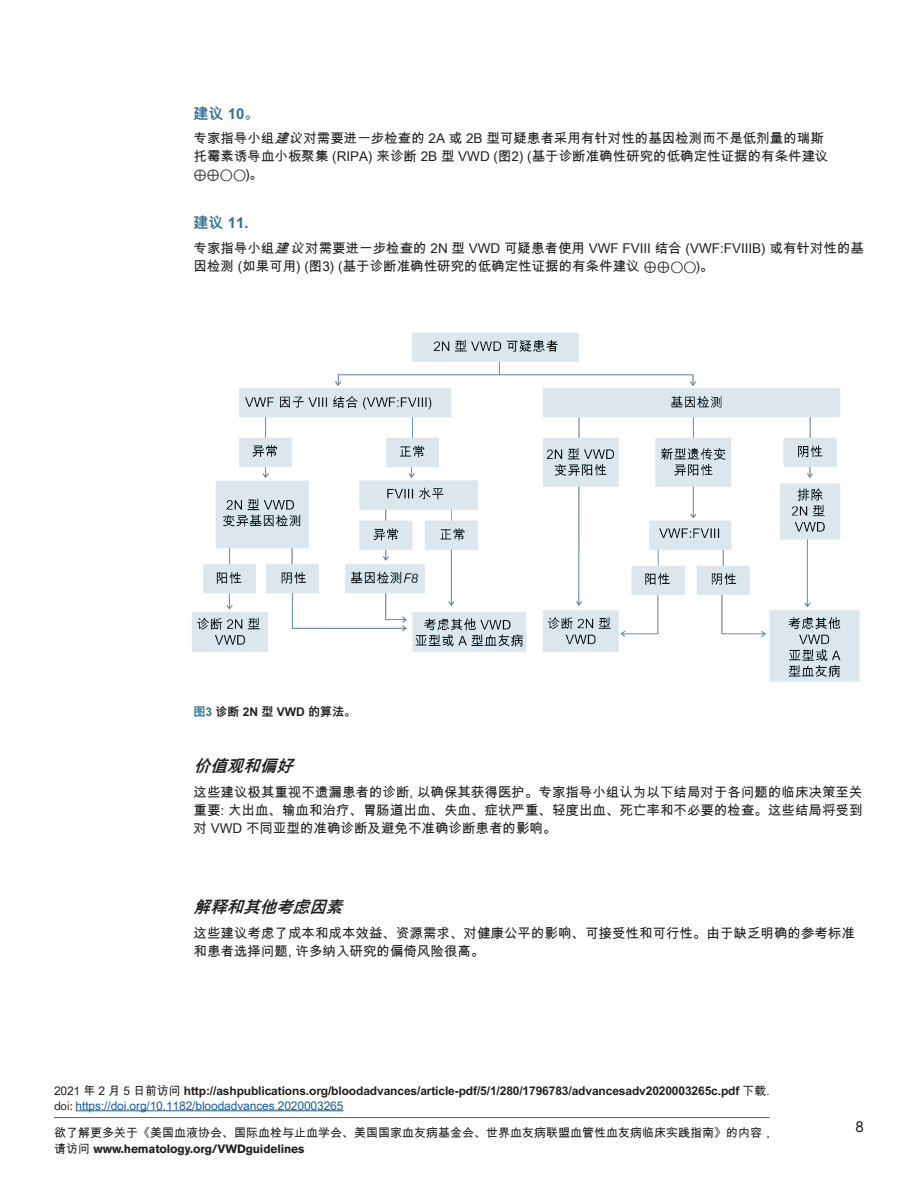
<style>
.page{position:relative;width:918px;height:1188px;background:#fff}
.page>*{position:absolute;margin:0;border:0;box-sizing:border-box;transform-origin:0 0}
.Body{font:italic 700 16.5px "Arial Unicode MS";color:#231f20}
.Body-2{font:700 15px "Arial Unicode MS";color:#307194}
.t1{font:15px "Arial Unicode MS";color:#231f20}
.Body-3{font:13.5px/18px "Arial Unicode MS";color:#231f20}
.Body-4{font:700 12px/15px "Arial Unicode MS";letter-spacing:-.01em;color:#231f20}
.t2{font:12px "Arial Unicode MS";color:#231f20}
.t3{font:700 12px "Akzidenz Grotesk BE";letter-spacing:-.01em;color:#231f20}
.s1{font-style:italic}
.s2{font-family:"Cambria Math"}
.s3{font-family:"Cambria Math";font-size:11.25px}
.s4{color:#307194}
.s5{font-weight:400}
.s6{font-family:"Akzidenz Grotesk BE";font-weight:400}
.s7{font-weight:400;color:#175d9e}
.s8{font-family:"Arial Unicode MS";font-weight:400}
</style>
<div class="page">
<hr style="left:76px;top:1110px;width:268px;height:1px;background:#175d9e">
<hr style="left:54px;top:1117px;width:716px;height:1px;background:#307194">
<img style="left:192px;top:333px;width:668px;height:349px">
<p class="Body-2" style="left:194px;top:102px;width:67px">建议 10。</p>
<p class="Body-3" style="left:194px;top:129px;width:636px">专家指导小组<span class="s1">建议</span>对需要进一步检查的 2A 或 2B 型可疑患者采用有针对性的基因检测而不是低剂量的瑞斯托霉素诱导血小板聚集 (RIPA) 来诊断 2B 型 VWD (图2) (基于诊断准确性研究的低确定性证据的有条件建议<span class="s2">⊕⊕</span> <span class="s3">⃝ ⃝</span>)。</p>
<p class="Body-2" style="left:194px;top:212px;width:57px">建议 11.</p>
<p class="Body-3" style="left:194px;top:239px;width:672px">专家指导小组<span class="s1">建议</span>对需要进一步检查的 2N 型 VWD 可疑患者使用 VWF FVIII 结合 (VWF:FVIIIB) 或有针对性的基因检测 (如果可用) (图3) (基于诊断准确性研究的低确定性证据的有条件建议 <span class="s2">⊕⊕</span> <span class="s3">⃝ ⃝</span>)。</p>
<p class="Body-4" style="left:194px;top:705px;width:164px"><span class="s4">图3</span> 诊断 2N 型 VWD 的算法。</p>
<p class="Body" style="left:194px;top:754px;width:108px">价值观和偏好</p>
<p class="Body-3" style="left:194px;top:783px;width:671px;text-align:justify">这些建议极其重视不遗漏患者的诊断, 以确保其获得医护。专家指导小组认为以下结局对于各问题的临床决策至关重要: 大出血、输血和治疗、胃肠道出血、失血、症状严重、轻度出血、死亡率和不必要的检查。这些结局将受到对 VWD 不同亚型的准确诊断及避免不准确诊断患者的影响。</p>
<p class="Body" style="left:194px;top:895px;width:158px">解释和其他考虑因素</p>
<p class="Body-3" style="left:194px;top:924px;width:663px">这些建议考虑了成本和成本效益、资源需求、对健康公平的影响、可接受性和可行性。由于缺乏明确的参考标准和患者选择问题, 许多纳入研究的偏倚风险很高。</p>
<p class="Body-4" style="left:54px;top:1083px;width:717px"><span class="s5">2021 年 2 月 5 日前访问</span> http://ashpublications.org/bloodadvances/article-pdf/5/1/280/1796783/advancesadv2020003265c.pdf <span class="s5">下载. </span><span class="s6">doi:</span> <span class="s7">https://doi.org/10.1182/bloodadvances.2020003265</span></p>
<p class="t2" style="left:54px;top:1124px;width:721px">欲了解更多关于《美国血液协会、国际血栓与止血学会、美国国家血友病基金会、世界血友病联盟血管性血友病临床实践指南》的内容，</p>
<p class="t3" style="left:54px;top:1142px;width:252px"><span class="s8">请访问</span> www.hematology.org/VWDguidelines</p>
<p class="t1" style="left:856px;top:1116px;width:10px">8</p>
</div>
